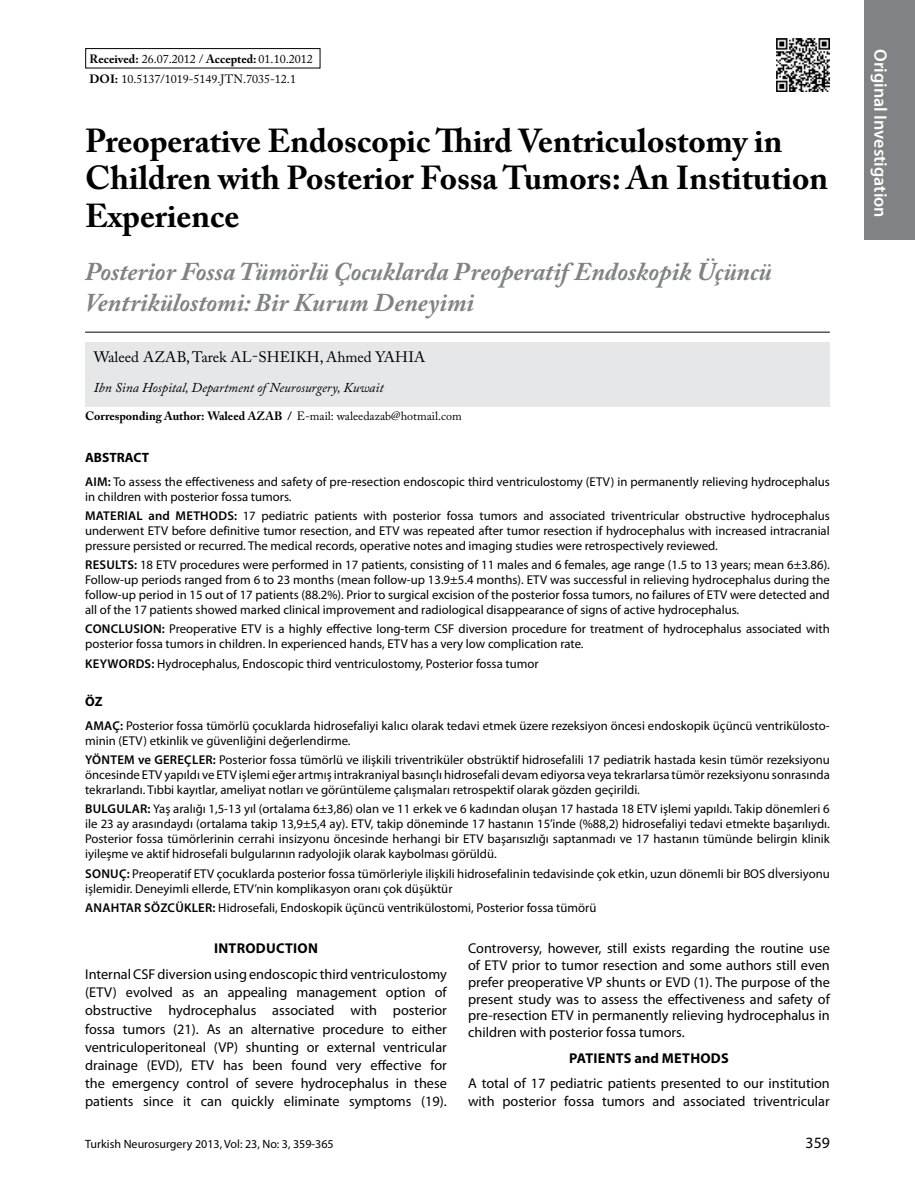
<style>
.page{position:relative;width:915px;height:1191px;background:#fff}
.page>*{position:absolute;margin:0;border:0;box-sizing:border-box;transform-origin:0 0}
.t1{font:700 33px/37.5px "Adobe Caslon Pro";color:#000}
.t2{font:italic 700 25.5px/31.5px "Adobe Caslon Pro";color:#808285}
.t3{font:600 18px "Myriad Pro";color:#fff}
.t4{font:15.75px "Myriad Pro";color:#000}
.t5{font:15px "Adobe Caslon Pro";color:#000}
.t6{font:14.25px/18.1px "Myriad Pro";color:#000;text-align:justify}
.t7{font:700 14.25px "Myriad Pro";letter-spacing:.02em;color:#000}
.t8{font:italic 13.5px "Adobe Caslon Pro";color:#000}
.t9{font:700 13.5px "Myriad Pro";color:#000}
.t10{font:12.75px/15px "Myriad Pro";color:#000}
.t11{font:600 12.75px "Myriad Pro";color:#000}
.t12{font:12px/20.2px "Adobe Caslon Pro";color:#000}
.t13{font:700 12px "Adobe Caslon Pro";color:#000}
.t14{font:12px "Myriad Pro";color:#000}
.s1{font-weight:700}
.s2{font-weight:400}
.s3{font-weight:600}
</style>
<div class="page">
<div style="left:863px;top:0;width:51px;height:240px;background:#808285"></div>
<div style="left:85px;top:48px;width:235px;height:20px;border:1px solid #000"></div>
<hr style="left:85px;top:332px;width:744px;height:1px;background:#000">
<div style="left:85px;top:342px;width:744px;height:64px;background:#e6e7e8"></div>
<img style="left:776px;top:39px;width:53px;height:53px">
<p class="t12" style="left:89px;top:48px;width:225px"><span class="s1">Received:</span> 26.07.2012 / <span class="s1">Accepted:</span> 01.10.2012<br><span class="s1">DOI:</span> 10.5137/1019-5149.JTN.7035-12.1</p>
<h1 class="t1" style="left:85px;top:122px;width:744px">Preoperative Endoscopic Third Ventriculostomy in<br>Children with Posterior Fossa Tumors: An Institution<br>Experience</h1>
<h2 class="t2" style="left:85px;top:255px;width:688px">Posterior Fossa Tümörlü Çocuklarda Preoperatif Endoskopik Üçüncü<br>Ventrikülostomi: Bir Kurum Deneyimi</h2>
<p class="t5" style="left:94px;top:348px;width:328px">Waleed Azab, Tarek Al-Sheıkh, Ahmed Yahıa</p>
<p class="t8" style="left:94px;top:379px;width:291px">Ibn Sina Hospital, Department of Neurosurgery, Kuwait</p>
<p class="t13" style="left:85px;top:409px;width:378px">Corresponding Author: Waleed Azab / <span class="s2">E-mail: waleedazab@hotmail.com</span></p>
<p class="t9" style="left:85px;top:449px;width:65px">ABSTRACT</p>
<p class="t10" style="left:85px;top:474px;width:746px"><span class="s3">AIM:</span> To assess the effectiveness and safety of pre-resection endoscopic third ventriculostomy (ETV) in permanently relieving hydrocephalus in children with posterior fossa tumors.</p>
<p class="t10" style="left:85px;top:508px;width:746px;text-align:justify"><span class="s3">MATERIAL AND METHO DS:</span> 17 pediatric patients with posterior fossa tumors and associated triventricular obstructive hydrocephalus underwent ETV before definitive tumor resection, and ETV was repeated after tumor resection if hydrocephalus with increased intracranial pressure persisted or recurred. The medical records, operative notes and imaging studies were retrospectively reviewed.</p>
<p class="t10" style="left:85px;top:557px;width:746px;text-align:justify"><span class="s3">RESULTS:</span> 18 ETV procedures were performed in 17 patients, consisting of 11 males and 6 females, age range (1.5 to 13 years; mean 6±3.86).<br>Follow-up periods ranged from 6 to 23 months (mean follow-up 13.9±5.4 months). ETV was successful in relieving hydrocephalus during the follow-up period in 15 out of 17 patients (88.2%). Prior to surgical excision of the posterior fossa tumors, no failures of ETV were detected and all of the 17 patients showed marked clinical improvement and radiological disappearance of signs of active hydrocephalus.</p>
<p class="t10" style="left:85px;top:621px;width:746px"><span class="s3">CO NCLUSIO N:</span> Preoperative ETV is a highly effective long-term CSF diversion procedure for treatment of hydrocephalus associated with posterior fossa tumors in children. In experienced hands, ETV has a very low complication rate.</p>
<p class="t10" style="left:85px;top:656px;width:454px"><span class="s3">KEYWO RDS:</span> Hydrocephalus, Endoscopic third ventriculostomy, Posterior fossa tumor</p>
<p class="t9" style="left:85px;top:693px;width:19px">ÖZ</p>
<p class="t10" style="left:85px;top:718px;width:746px"><span class="s3">AMAÇ:</span> Posterior fossa tümörlü çocuklarda hidrosefaliyi kalıcı olarak tedavi etmek üzere rezeksiyon öncesi endoskopik üçüncü ventrikülosto&shy;minin (ETV) etkinlik ve güvenliğini değerlendirme.</p>
<p class="t11" style="left:85px;top:751px;width:26px">YÖNTEM</p>
<p class="t10" style="left:85px;top:752px;width:746px;text-align:justify;text-indent:53px"><span class="s3">VE GEREÇLER:</span> Posterior fossa tümörlü ve ilişkili triventriküler obstrüktif hidrosefalili 17 pediatrik hastada kesin tümör rezeksiyonu öncesinde ETV yapıldı ve ETV işlemi eğer artmış intrakraniyal basınçlı hidrosefali devam ediyorsa veya tekrarlarsa tümör rezeksiyonu sonrasında tekrarlandı. Tıbbi kayıtlar, ameliyat notları ve görüntüleme çalışmaları retrospektif olarak gözden geçirildi.</p>
<p class="t10" style="left:85px;top:801px;width:746px;text-align:justify"><span class="s3">BULGULAR:</span> Yaş aralığı 1,5-13 yıl (ortalama 6±3,86) olan ve 11 erkek ve 6 kadından oluşan 17 hastada 18 ETV işlemi yapıldı. Takip dönemleri 6 ile 23 ay arasındaydı (ortalama takip 13,9±5,4 ay). ETV, takip döneminde 17 hastanın 15’inde (%88,2) hidrosefaliyi tedavi etmekte başarılıydı.<br>Posterior fossa tümörlerinin cerrahi insizyonu öncesinde herhangi bir ETV başarısızlığı saptanmadı ve 17 hastanın tümünde belirgin klinik iyileşme ve aktif hidrosefali bulgularının radyolojik olarak kaybolması görüldü.</p>
<p class="t10" style="left:85px;top:865px;width:746px"><span class="s3">SONUÇ:</span> Preoperatif ETV çocuklarda posterior fossa tümörleriyle ilişkili hidrosefalinin tedavisinde çok etkin, uzun dönemli bir BOS dİversiyonu işlemidir. Deneyimli ellerde, ETV’nin komplikasyon oranı çok düşüktür</p>
<p class="t10" style="left:85px;top:900px;width:512px"><span class="s3">ANAHTAR SÖZCÜKLER:</span> Hidrosefali, Endoskopik üçüncü ventrikülostomi, Posterior fossa tümörü</p>
<p class="t7" style="left:214px;top:938px;width:105px">INTRODUCTION</p>
<p class="t6" style="left:85px;top:965px;width:363px">Internal CSF diversion using endoscopic third ventriculostomy (ETV) evolved as an appealing management option of obstructive hydrocephalus associated with posterior fossa tumors (21). As an alternative procedure to either ventriculoperitoneal (VP) shunting or external ventricular drainage (EVD), ETV has been found very effective for the emergency control of severe hydrocephalus in these patients since it can quickly eliminate symptoms (19).</p>
<p class="t6" style="left:468px;top:939px;width:363px;line-height:17px">Controversy, however, still exists regarding the routine use of ETV prior to tumor resection and some authors still even prefer preoperative VP shunts or EVD (1). The purpose of the present study was to assess the effectiveness and safety of pre-resection ETV in permanently relieving hydrocephalus in children with posterior fossa tumors.</p>
<p class="t7" style="left:569px;top:1048px;width:160px">PATI ENTS AND METHODS</p>
<p class="t6" style="left:468px;top:1074px;width:363px;line-height:17.2px">A total of 17 pediatric patients presented to our institution with posterior fossa tumors and associated triventricular</p>
<p class="t14" style="left:85px;top:1137px;width:250px">Turkish Neurosurgery 2013, Vol: 23, No: 3, 359-365</p>
<p class="t4" style="left:805px;top:1133px;width:26px">359</p>
<h3 class="t3" style="left:891px;top:49px;width:170px;rotate:90deg">ORIGINAL INVESTIGATION</h3>
</div>
